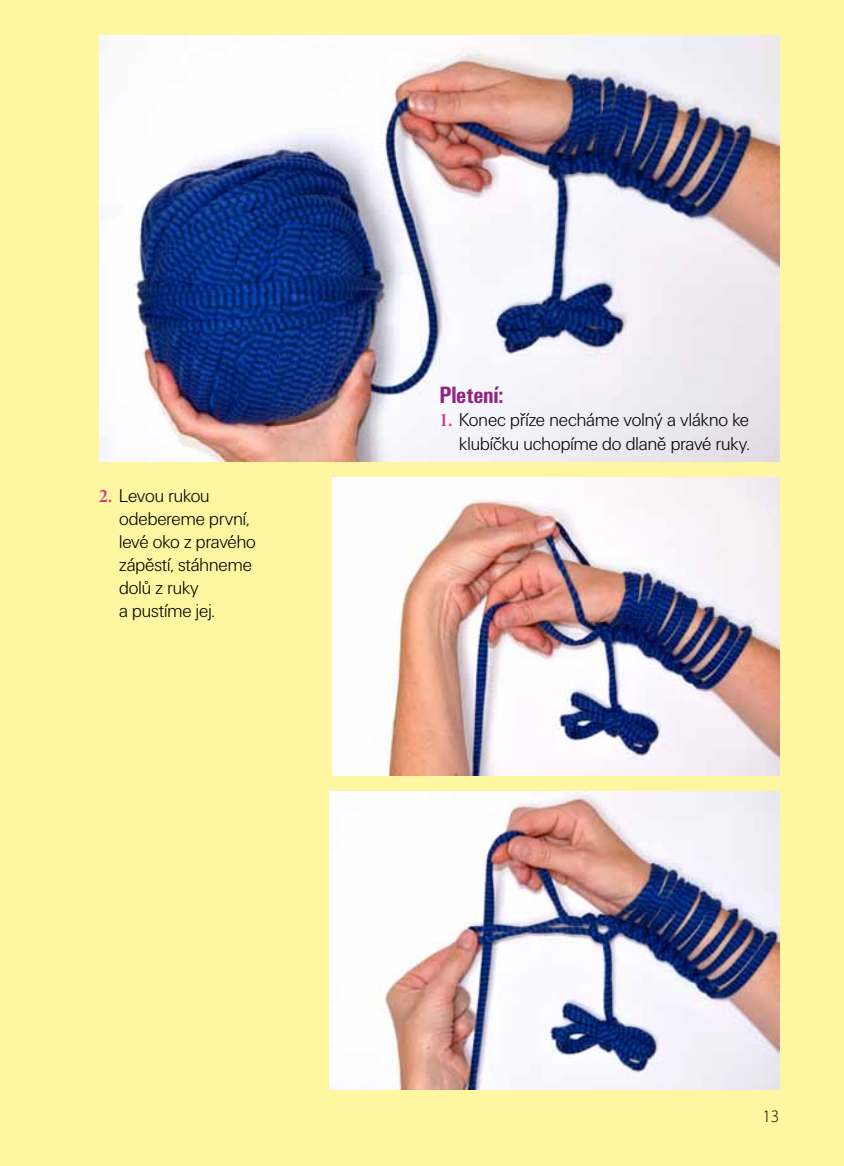
<style>
.page{position:relative;width:844px;height:1166px;background:#fff}
.page>*{position:absolute;margin:0;border:0;box-sizing:border-box;transform-origin:0 0}
.t1{font:700 condensed 24.5px "U001 DOT";letter-spacing:-.01em;color:#912583}
.t2{font:19.25px/23.1px "U001 DOT Ligh";color:#000;text-align:right}
.t3{font:300 17.5px "Myriad Pro";color:#000}
.s1{font-family:"Minion Pro Bold Cn Subh";color:#d7388b}
</style>
<div class="page">
<div style="left:0;top:0;width:843px;height:1166px;background:#fff6a1"></div>
<img style="left:99px;top:36px;width:680px;height:426px">
<img style="left:329px;top:791px;width:450px;height:298px">
<img style="left:332px;top:477px;width:447px;height:298px">
<p class="t2" style="left:119px;top:484px;width:138px;text-align:left;text-indent:-20px"><span class="s1">2.</span> Levou rukou odebereme první, levé oko z pravého zápěstí, stáhneme dolů z ruky<br>a pustíme jej.</p>
<p class="t1" style="left:439px;top:381px;width:66px">Pletení:</p>
<p class="t2" style="left:439px;top:409px;width:312px"><span class="s1">1.</span> Konec příze necháme volný a vlákno ke klubíčku uchopíme do dlaně pravé ruky.</p>
<p class="t3" style="left:762px;top:1106px;width:19px">13</p>
</div>
